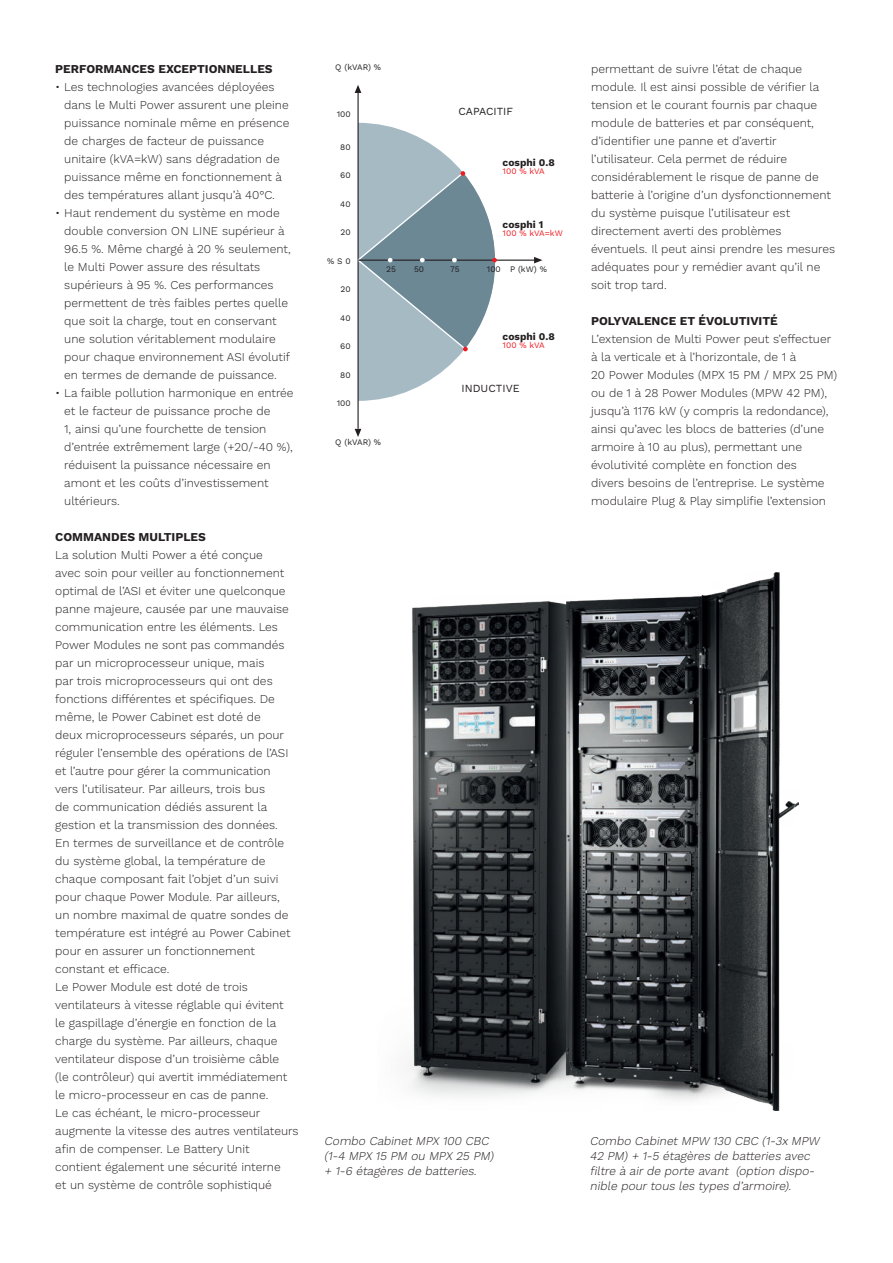
<style>
.page{position:relative;width:893px;height:1263px;background:#fff}
.page>*{position:absolute;margin:0;border:0;box-sizing:border-box;transform-origin:0 0}
.t1{font:300 12px/18px "Work Sans";color:#231f20}
.t2{font:italic 300 12px/15px "Work Sans";color:#231f20}
.t3{font:700 12px "Work Sans";color:#231f20}
.t4{font:10.8px "Work Sans";color:#231f20}
.t5{font:700 10.2px "Work Sans";color:#231f20}
.t6{font:8.4px "Work Sans";color:#231f20}
.t7{font:8.4px "Work Sans";color:#ee1d23}
</style>
<div class="page">
<img style="left:407px;top:572px;width:391px;height:538px">
<svg style="left:534px;top:257px;width:8px;height:6px"></svg>
<hr style="left:357px;top:90px;width:2px;height:339px;background:#231f20">
<hr style="left:358px;top:260px;width:177px;height:1px;background:#231f20">
<svg style="left:355px;top:85px;width:6px;height:8px"></svg>
<svg style="left:355px;top:429px;width:6px;height:8px"></svg>
<svg style="left:357px;top:123px;width:140px;height:278px"></svg>
<p class="t3" style="left:55px;top:62px;width:219px">PERFORMANCES EXCEPTIONNELLES</p>
<p class="t1" style="left:64px;top:78px;width:227px;text-indent:-9px">• Les technologies avancées déployées dans le Multi Power assurent une pleine puissance nominale même en présence de charges de facteur de puissance unitaire (kVA=kW) sans dégradation de puissance même en fonctionnement à des températures allant jusqu’à 40°C.</p>
<p class="t1" style="left:64px;top:204px;width:228px;text-indent:-9px">• Haut rendement du système en mode double conversion ON LINE supérieur à 96.5 %. Même chargé à 20 % seulement, le Multi Power assure des résultats supérieurs à 95 %. Ces performances permettent de très faibles pertes quelle que soit la charge, tout en conservant une solution véritablement modulaire pour chaque environnement ASI évolutif en termes de demande de puissance.</p>
<p class="t1" style="left:64px;top:384px;width:231px;text-indent:-9px">• La faible pollution harmonique en entrée et le facteur de puissance proche de<br>1, ainsi qu’une fourchette de tension d’entrée extrêmement large (+20/-40 %), réduisent la puissance nécessaire en amont et les coûts d’investissement ultérieurs.</p>
<p class="t3" style="left:55px;top:530px;width:152px">COMMANDES MULTIPLES</p>
<p class="t1" style="left:55px;top:546px;width:237px">La solution Multi Power a été conçue avec soin pour veiller au fonctionnement optimal de l’ASI et éviter une quelconque panne majeure, causée par une mauvaise communication entre les éléments. Les Power Modules ne sont pas commandés par un microprocesseur unique, mais<br>par trois microprocesseurs qui ont des fonctions différentes et spécifiques. De même, le Power Cabinet est doté de deux microprocesseurs séparés, un pour réguler l’ensemble des opérations de l’ASI et l’autre pour gérer la communication vers l’utilisateur. Par ailleurs, trois bus<br>de communication dédiés assurent la gestion et la transmission des données.<br>En termes de surveillance et de contrôle du système global, la température de chaque composant fait l’objet d’un suivi pour chaque Power Module. Par ailleurs, un nombre maximal de quatre sondes de température est intégré au Power Cabinet pour en assurer un fonctionnement constant et efficace.</p>
<p class="t1" style="left:55px;top:978px;width:245px">Le Power Module est doté de trois ventilateurs à vitesse réglable qui évitent<br>le gaspillage d’énergie en fonction de la charge du système. Par ailleurs, chaque ventilateur dispose d’un troisième câble<br>(le contrôleur) qui avertit immédiatement le micro-processeur en cas de panne.<br>Le cas échéant, le micro-processeur augmente la vitesse des autres ventilateurs afin de compenser. Le Battery Unit contient également une sécurité interne<br>et un système de contrôle sophistiqué</p>
<p class="t6" style="left:335px;top:62px;width:47px">Q (kVAR) %</p>
<p class="t6" style="left:337px;top:109px;width:15px">100</p>
<p class="t6" style="left:340px;top:142px;width:12px">80</p>
<p class="t6" style="left:340px;top:171px;width:12px">60</p>
<p class="t6" style="left:340px;top:199px;width:12px">40</p>
<p class="t6" style="left:341px;top:228px;width:12px">20</p>
<p class="t6" style="left:327px;top:256px;width:25px">% S 0</p>
<p class="t6" style="left:341px;top:284px;width:12px">20</p>
<p class="t6" style="left:340px;top:313px;width:12px">40</p>
<p class="t6" style="left:340px;top:341px;width:12px">60</p>
<p class="t6" style="left:340px;top:370px;width:12px">80</p>
<p class="t6" style="left:337px;top:398px;width:15px">100</p>
<p class="t4" style="left:458px;top:105px;width:56px">CAPACITIF</p>
<p class="t5" style="left:503px;top:156px;width:54px">cosphi 0.8</p>
<p class="t7" style="left:503px;top:166px;width:44px">100 % kVA</p>
<p class="t5" style="left:503px;top:218px;width:42px">cosphi 1</p>
<p class="t7" style="left:503px;top:228px;width:62px">100 % kVA=kW</p>
<p class="t6" style="left:386px;top:264px;width:11px">25</p>
<p class="t6" style="left:414px;top:264px;width:12px">50</p>
<p class="t6" style="left:450px;top:264px;width:11px">75</p>
<p class="t6" style="left:487px;top:264px;width:62px">100 P (kW) %</p>
<p class="t5" style="left:503px;top:330px;width:54px">cosphi 0.8</p>
<p class="t7" style="left:503px;top:341px;width:44px">100 % kVA</p>
<p class="t4" style="left:462px;top:382px;width:59px">INDUCTIVE</p>
<p class="t6" style="left:335px;top:437px;width:47px">Q (kVAR) %</p>
<p class="t2" style="left:324px;top:1134px;width:169px">Combo Cabinet MPX 100 CBC</p>
<p class="t2" style="left:324px;top:1149px;width:173px">(1-4 MPX 15 PM ou MPX 25 PM)</p>
<p class="t2" style="left:324px;top:1164px;width:156px">+ 1-6 étagères de batteries.</p>
<p class="t1" style="left:591px;top:60px;width:246px">permettant de suivre l’état de chaque module. Il est ainsi possible de vérifier la tension et le courant fournis par chaque module de batteries et par conséquent, d’identifier une panne et d’avertir l’utilisateur. Cela permet de réduire considérablement le risque de panne de batterie à l’origine d’un dysfonctionnement du système puisque l’utilisateur est directement averti des problèmes éventuels. Il peut ainsi prendre les mesures adéquates pour y remédier avant qu’il ne soit trop tard.</p>
<p class="t3" style="left:591px;top:314px;width:188px">POLYVALENCE ET ÉVOLUTIVITÉ</p>
<p class="t1" style="left:591px;top:330px;width:248px">L’extension de Multi Power peut s’effectuer à la verticale et à l’horizontale, de 1 à<br>20 Power Modules (MPX 15 PM / MPX 25 PM) ou de 1 à 28 Power Modules (MPW 42 PM), jusqu’à 1176 kW (y compris la redondance), ainsi qu’avec les blocs de batteries (d’une armoire à 10 au plus), permettant une évolutivité complète en fonction des<br>divers besoins de l’entreprise. Le système modulaire Plug &amp; Play simplifie l’extension</p>
<p class="t2" style="left:590px;top:1134px;width:234px">Combo Cabinet MPW 130 CBC (1-3x MPW 42 PM) + 1-5 étagères de batteries avec filtre à air de porte avant (option dispo&shy;nible pourtous les types d’armoire).</p>
</div>
